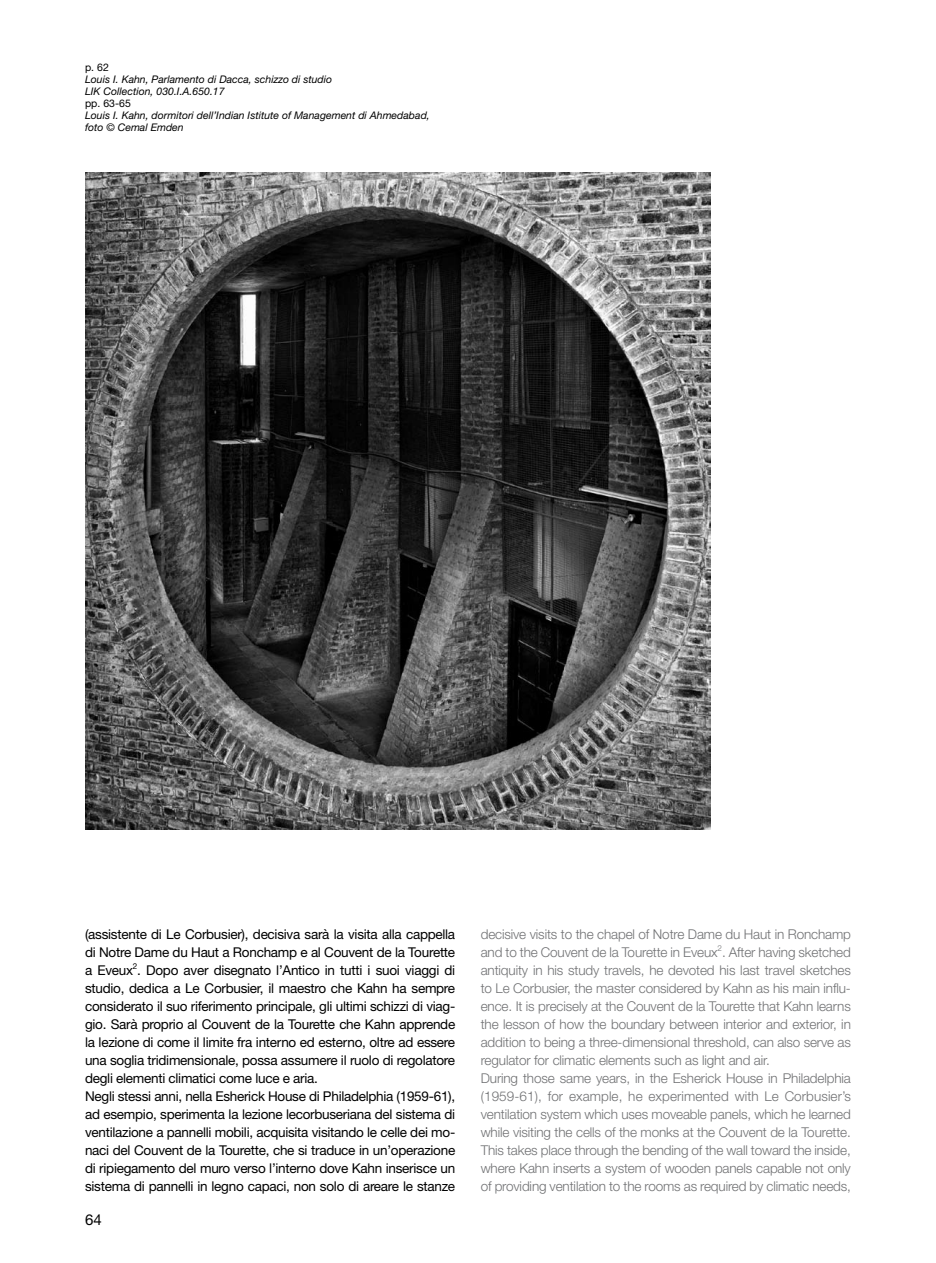
<style>
.page{position:relative;width:936px;height:1263px;background:#fff}
.page>*{position:absolute;margin:0;border:0;box-sizing:border-box;transform-origin:0 0}
.t1{font:15px "Helvetica Neue LT Pro";color:#000}
.t2{font:300 13.5px/18px "Helvetica Neue LT Pro";letter-spacing:-.01em;color:#707173}
.t3{font:13.5px/18px "Helvetica Neue LT Pro";letter-spacing:-.02em;color:#000}
.t4{font:italic 10.5px/12px "Helvetica Neue LT Pro";color:#000}
.t5{font:10.5px "Helvetica Neue LT Pro";color:#000}
</style>
<div class="page">
<img style="left:85px;top:173px;width:625px;height:656px">
<p class="t5" style="left:85px;top:61px;width:25px">p. 62</p>
<p class="t4" style="left:85px;top:73px;width:249px">Louis I. Kahn, Parlamento di Dacca, schizzo di studio<br>LIK Collection, 030.I.A.650.17</p>
<p class="t5" style="left:85px;top:97px;width:47px">pp. 63-65</p>
<p class="t4" style="left:85px;top:109px;width:346px">Louis I. Kahn, dormitori dell’Indian Istitute of Management di Ahmedabad, foto © Cemal Emden</p>
<p class="t3" style="left:85px;top:924px;width:371px">(assistente di Le Corbusier), decisiva sarà la visita alla cappella di Notre Dame du Haut a Ronchamp e al Couvent de la Tourette a Eveux<sup>2</sup>. Dopo aver disegnato l’Antico in tutti i suoi viaggi di studio, dedica a Le Corbusier, il maestro che Kahn ha sempre considerato il suo riferimento principale, gli ultimi schizzi di viag&shy;gio. Sarà proprio al Couvent de la Tourette che Kahn apprende la lezione di come il limite fra interno ed esterno, oltre ad essere una soglia tridimensionale, possa assumere il ruolo di regolatore degli elementi climatici come luce e aria.<br>Negli stessi anni, nella Esherick House di Philadelphia (1959-61), ad esempio, sperimenta la lezione lecorbuseriana del sistema di ventilazione a pannelli mobili, acquisita visitando le celle dei mo&shy;naci del Couvent de la Tourette, che si traduce in un’operazione di ripiegamento del muro verso l’interno dove Kahn inserisce un sistema di pannelli in legno capaci, non solo di areare le stanze</p>
<p class="t2" style="left:480px;top:924px;width:371px">decisive visits to the chapel of Notre Dame du Haut in Ronchamp and to the Couvent de la Tourette in Eveux<sup>2</sup>. After having sketched antiquity in his study travels, he devoted his last travel sketches to Le Corbusier, the master considered by Kahn as his main influ&shy;ence. It is precisely at the Couvent de la Tourette that Kahn learns the lesson of how the boundary between interior and exterior, in addition to being a three-dimensional threshold, can also serve as regulator for climatic elements such as light and air.<br>During those same years, in the Esherick House in Philadelphia (1959-61), for example, he experimented with Le Corbusier’s ventilation system which uses moveable panels, which he learned while visiting the cells of the monks at the Couvent de la Tourette.<br>This takes place through the bending of the wall toward the inside, where Kahn inserts a system of wooden panels capable not only of providing ventilation to the rooms as required by climatic needs,</p>
<p class="t1" style="left:85px;top:1210px;width:18px">64</p>
</div>
